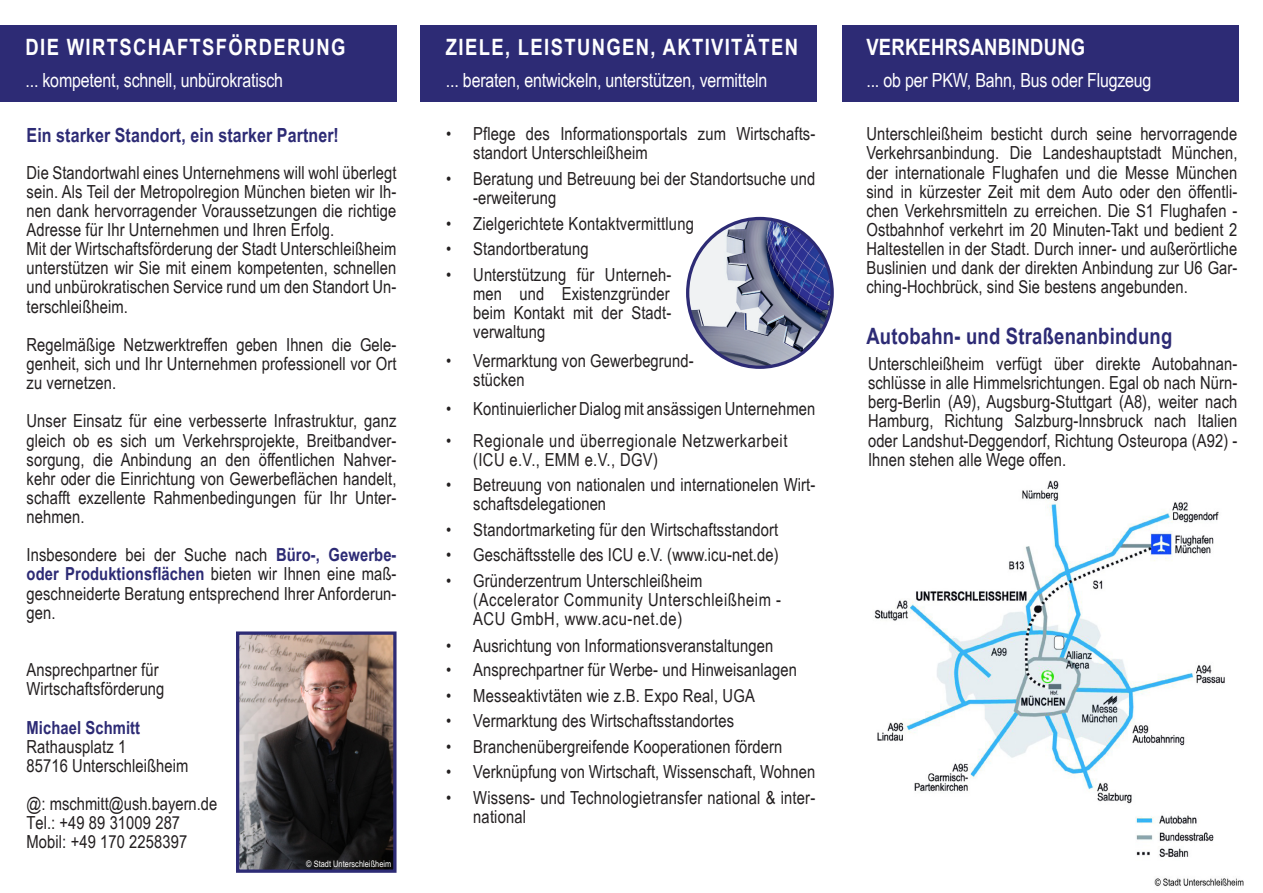
<style>
.page{position:relative;width:1263px;height:893px;background:#fff}
.page>*{position:absolute;margin:0;border:0;box-sizing:border-box;transform-origin:0 0}
.Headline{font:700 22.5px "USH Bold Arial Narrow";letter-spacing:.06em;color:#fff}
.Headline-2{font:700 22.5px "USH Bold Arial Narrow";letter-spacing:.01em;color:#2d2b75}
.Headline-3{font:700 22.5px "USH Bold Arial Narrow";letter-spacing:.01em;color:#fff}
.Headline-4{font:19.5px "USH Arial Narrow";letter-spacing:-.01em;color:#fff}
.Copy{font:700 19.5px "USH Bold Arial Narrow";letter-spacing:.005em;color:#2d2b75}
.Copy-2{font:18px/19.2px "USH Arial Narrow";letter-spacing:.005em;color:#231f20;text-align:justify}
.Copy-3{font:18px/19.2px "USH Arial Narrow";letter-spacing:.03em;color:#231f20}
.Copy-4{font:700 18px "USH Bold Arial Narrow";letter-spacing:.005em;color:#2d2b75}
.Copy-5{font:9px "USH Arial Narrow";letter-spacing:.005em;color:#fff}
.s1{font-family:"USH Bold Arial Narrow";font-weight:700;color:#2d2b75}
</style>
<div class="page">
<img style="left:240px;top:635px;width:152px;height:234px">
<div style="left:236px;top:631px;width:160px;height:242px;border:3px solid #2d2b75"></div>
<img style="left:874px;top:480px;width:370px;height:407px">
<div style="left:0;top:26px;width:396px;height:76px;background:#2d2b75"></div>
<div style="left:420px;top:25px;width:397px;height:76px;background:#2d2b75"></div>
<div style="left:842px;top:25px;width:396px;height:76px;background:#2d2b75"></div>
<img style="left:688px;top:218px;width:144px;height:149px">
<div style="left:686px;top:217px;width:148px;height:152px;border:3px solid #2d2b75;border-radius:50%"></div>
<p class="Headline" style="left:26px;top:30px;width:322px">DIE WIRTSCHAFTSFÖRDERUNG</p>
<p class="Headline-4" style="left:26px;top:66px;width:259px">... kompetent, schnell, unbürokratisch</p>
<p class="Copy" style="left:27px;top:120px;width:314px">Ein starker Standort, ein starker Partner!</p>
<p class="Copy-2" style="left:27px;top:162px;width:371px">Die Standortwahl eines Unternehmens will wohl überlegt sein. Als Teil der Metropolregion München bieten wir Ih&shy;nen dank hervorragender Voraussetzungen die richtige Adresse für Ihr Unternehmen und Ihren Erfolg.</p>
<p class="Copy-2" style="left:27px;top:239px;width:371px">Mit der Wirtschaftsförderung der Stadt Unterschleißheim unterstützen wir Sie mit einem kompetenten, schnellen und unbürokratischen Service rund um den Standort Un&shy;terschleißheim.</p>
<p class="Copy-2" style="left:27px;top:334px;width:371px">Regelmäßige Netzwerktreffen geben Ihnen die Gele&shy;genheit, sich und Ihr Unternehmen professionell vor Ort zu vernetzen.</p>
<p class="Copy-2" style="left:27px;top:411px;width:371px">Unser Einsatz für eine verbesserte Infrastruktur, ganz gleich ob es sich um Verkehrsprojekte, Breitbandver&shy;sorgung, die Anbindung an den öffentlichen Nahver&shy;kehr oder die Einrichtung von Gewerbeflächen handelt, schafft exzellente Rahmenbedingungen für Ihr Unter&shy;nehmen.</p>
<p class="Copy-2" style="left:27px;top:545px;width:371px">Insbesondere bei der Suche nach <span class="s1">Büro-, Gewerbe&shy;oder Produktionsflächen</span> bieten wir Ihnen eine maß&shy;geschneiderte Beratung entsprechend Ihrer Anforderun&shy;gen.</p>
<p class="Copy-2" style="left:27px;top:659px;width:134px">Ansprechpartner für</p>
<p class="Copy-2" style="left:27px;top:679px;width:139px">Wirtschaftsförderung</p>
<p class="Copy-4" style="left:27px;top:714px;width:115px">Michael Schmitt</p>
<p class="Copy-2" style="left:27px;top:736px;width:101px">Rathausplatz 1</p>
<p class="Copy-2" style="left:27px;top:755px;width:163px">85716 Unterschleißheim</p>
<p class="Copy-2" style="left:27px;top:793px;width:192px">@: mschmitt@ush.bayern.de</p>
<p class="Copy-2" style="left:27px;top:813px;width:155px">Tel.: +49 89 31009 287</p>
<p class="Copy-2" style="left:27px;top:832px;width:162px">Mobil: +49 170 2258397</p>
<p class="Copy-5" style="left:306px;top:858px;width:87px">© Stadt Unterschleißheim</p>
<p class="Headline" style="left:446px;top:30px;width:354px">ZIELE, LEISTUNGEN, AKTIVITÄTEN</p>
<p class="Headline-4" style="left:446px;top:66px;width:323px">... beraten, entwickeln, unterstützen, vermitteln</p>
<p class="Copy-2" style="left:473px;top:124px;width:344px;text-indent:-27px">• Pflege des Informationsportals zum Wirtschafts&shy;standort Unterschleißheim</p>
<p class="Copy-2" style="left:473px;top:168px;width:343px;text-indent:-27px">• Beratung und Betreuung bei der Standortsuche und -erweiterung</p>
<p class="Copy-2" style="left:446px;top:213px;width:249px">• Zielgerichtete Kontaktvermittlung</p>
<p class="Copy-2" style="left:446px;top:239px;width:144px">• Standortberatung</p>
<p class="Copy-2" style="left:473px;top:264px;width:200px;text-indent:-27px">• Unterstützung für Unterneh&shy;men und Existenzgründer beim Kontakt mit der Stadt&shy;verwaltung</p>
<p class="Copy-2" style="left:473px;top:350px;width:222px;text-indent:-27px">• Vermarktung von Gewerbegrund&shy;stücken</p>
<p class="Copy-2" style="left:446px;top:398px;width:370px">• Kontinuierlicher Dialog mit ansässigen Unternehmen</p>
<p class="Copy-3" style="left:473px;top:430px;width:316px;text-indent:-27px">• Regionale und überregionale Netzwerkarbeit (ICU e.V., EMM e.V., DGV)</p>
<p class="Copy-2" style="left:473px;top:474px;width:344px;text-indent:-27px">• Betreuung von nationalen und internationelen Wirt&shy;schaftsdelegationen</p>
<p class="Copy-2" style="left:446px;top:519px;width:334px">• Standortmarketing für den Wirtschaftsstandort</p>
<p class="Copy-2" style="left:446px;top:545px;width:334px">• Geschäftsstelle des ICU e.V. (www.icu-net.de)</p>
<p class="Copy-3" style="left:473px;top:570px;width:309px;text-indent:-27px">• Gründerzentrum Unterschleißheim (Accelerator Community Unterschleißheim -<br>ACU GmbH, www.acu-net.de)</p>
<p class="Copy-2" style="left:446px;top:635px;width:328px">• Ausrichtung von Informationsveranstaltungen</p>
<p class="Copy-2" style="left:446px;top:659px;width:352px">• Ansprechpartner für Werbe- und Hinweisanlagen</p>
<p class="Copy-2" style="left:446px;top:685px;width:310px">• Messeaktivtäten wie z.B. Expo Real, UGA</p>
<p class="Copy-2" style="left:446px;top:710px;width:289px">• Vermarktung des Wirtschaftsstandortes</p>
<p class="Copy-2" style="left:446px;top:736px;width:338px">• Branchenübergreifende Kooperationen fördern</p>
<p class="Copy-2" style="left:446px;top:761px;width:370px">• Verknüpfung von Wirtschaft, Wissenschaft, Wohnen</p>
<p class="Copy-2" style="left:473px;top:787px;width:344px;text-indent:-27px">• Wissens- und Technologietransfer national &amp; inter&shy;national</p>
<p class="Headline-3" style="left:866px;top:30px;width:220px">VERKEHRSANBINDUNG</p>
<p class="Headline-4" style="left:866px;top:66px;width:287px">... ob per PKW, Bahn, Bus oder Flugzeug</p>
<p class="Copy-2" style="left:866px;top:124px;width:372px">Unterschleißheim besticht durch seine hervorragende Verkehrsanbindung. Die Landeshauptstadt München, der internationale Flughafen und die Messe München sind in kürzester Zeit mit dem Auto oder den öffentli&shy;chen Verkehrsmitteln zu erreichen. Die S1 Flughafen - Ostbahnhof verkehrt im 20 Minuten-Takt und bedient 2<br>Haltestellen in der Stadt. Durch inner- und außerörtliche Buslinien und dank der direkten Anbindung zur U6 Gar&shy;ching-Hochbrück, sind Sie bestens angebunden.</p>
<p class="Headline-2" style="left:866px;top:319px;width:307px">Autobahn- und Straßenanbindung</p>
<p class="Copy-2" style="left:868px;top:353px;width:371px">Unterschleißheim verfügt über direkte Autobahnan&shy;schlüsse in alle Himmelsrichtungen. Egal ob nach Nürn&shy;berg-Berlin (A9), Augsburg-Stuttgart (A8), weiter nach Hamburg, Richtung Salzburg-Innsbruck nach Italien oder Landshut-Deggendorf, Richtung Osteuropa (A92) -</p>
<p class="Copy-2" style="left:868px;top:449px;width:200px">Ihnen stehen alle Wege offen.</p>
</div>
